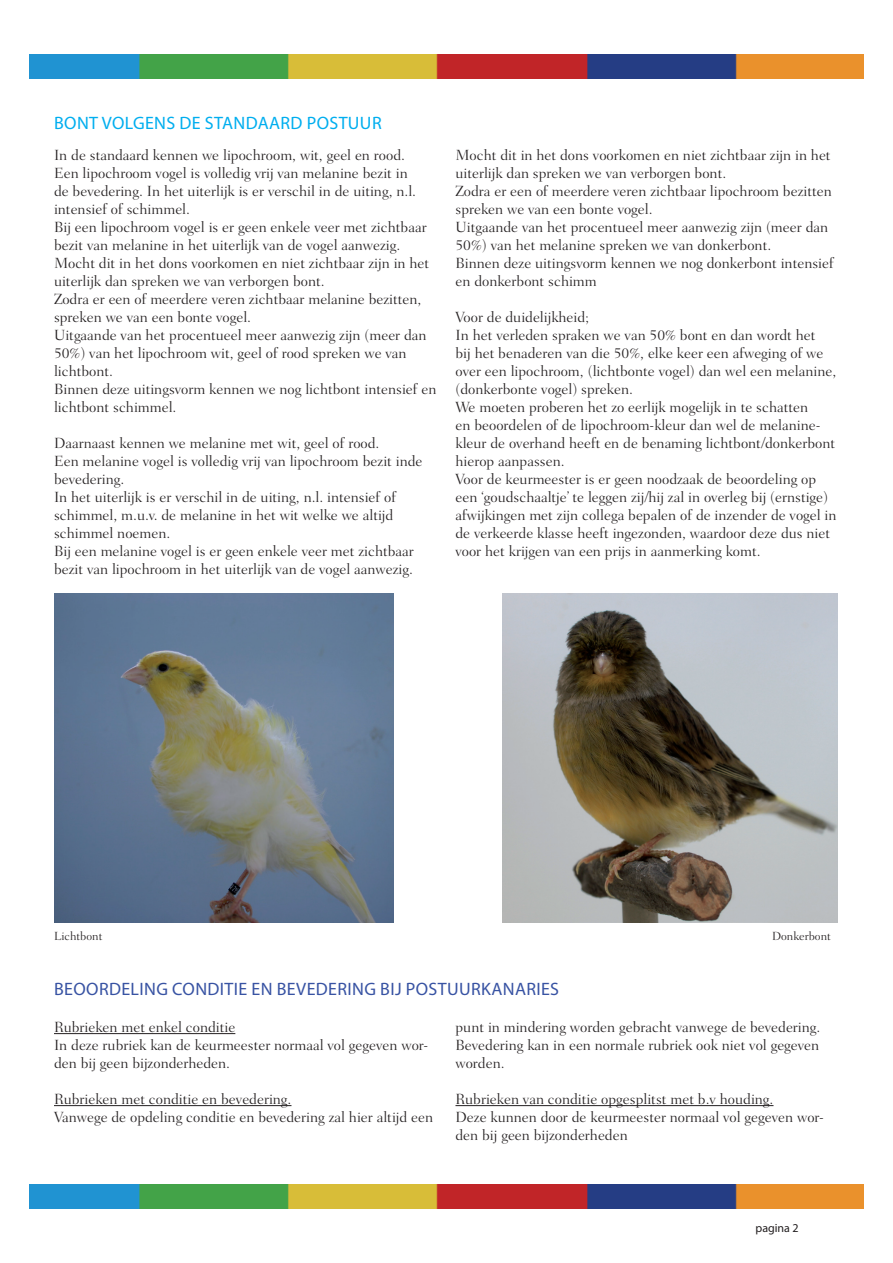
<style>
.page{position:relative;width:893px;height:1263px;background:#fff}
.page>*{position:absolute;margin:0;border:0;box-sizing:border-box;transform-origin:0 0}
.t1{font:18px "Myriad Pro";letter-spacing:.02em;color:#3853a3}
.t2{font:18px "Myriad Pro";letter-spacing:.02em;color:#00aeef}
.t3{font:300 15px/18px "Fairfield LT Std";color:#231f20}
.t4{font:300 12px "Fairfield LT Std";color:#231f20}
.t5{font:12px "Myriad Pro";color:#231f20}
</style>
<div class="page">
<img style="left:30px;top:54px;width:833px;height:25px">
<img style="left:30px;top:1184px;width:833px;height:25px">
<hr style="left:54px;top:1033px;width:181px;height:1px;background:#231f20">
<hr style="left:54px;top:1105px;width:237px;height:1px;background:#231f20">
<hr style="left:455px;top:1105px;width:318px;height:1px;background:#231f20">
<img style="left:502px;top:593px;width:336px;height:330px">
<img style="left:54px;top:593px;width:340px;height:330px">
<p class="t2" style="left:54px;top:112px;width:329px">BONT VOLGENS DE STANDAARD POSTUUR</p>
<p class="t3" style="left:54px;top:146px;width:384px">In de standaard kennen we lipochroom, wit, geel en rood.<br>Een lipochroom vogel is volledig vrij van melanine bezit in<br>de bevedering. In het uiterlijk is er verschil in de uiting, n.l. intensief of schimmel.<br>Bij een lipochroom vogel is er geen enkele veer met zichtbaar bezit van melanine in het uiterlijk van de vogel aanwezig.<br>Mocht dit in het dons voorkomen en niet zichtbaar zijn in het uiterlijk dan spreken we van verborgen bont.<br>Zodra er een of meerdere veren zichtbaar melanine bezitten, spreken we van een bonte vogel.<br>Uitgaande van het procentueel meer aanwezig zijn (meer dan 50%) van het lipochroom wit, geel of rood spreken we van lichtbont.<br>Binnen deze uitingsvorm kennen we nog lichtbont intensief en lichtbont schimmel.</p>
<p class="t3" style="left:54px;top:434px;width:370px">Daarnaast kennen we melanine met wit, geel of rood.<br>Een melanine vogel is volledig vrij van lipochroom bezit inde bevedering.<br>In het uiterlijk is er verschil in de uiting, n.l. intensief of schimmel, m.u.v. de melanine in het wit welke we altijd schimmel noemen.<br>Bij een melanine vogel is er geen enkele veer met zichtbaar bezit van lipochroom in het uiterlijk van de vogel aanwezig.</p>
<p class="t3" style="left:455px;top:146px;width:380px">Mocht dit in het dons voorkomen en niet zichtbaar zijn in het uiterlijk dan spreken we van verborgen bont.<br>Zodra er een of meerdere veren zichtbaar lipochroom bezitten spreken we van een bonte vogel.<br>Uitgaande van het procentueel meer aanwezig zijn (meer dan 50%) van het melanine spreken we van donkerbont.<br>Binnen deze uitingsvorm kennen we nog donkerbont intensief en donkerbont schimm</p>
<p class="t3" style="left:455px;top:308px;width:383px">Voor de duidelijkheid;<br>In het verleden spraken we van 50% bont en dan wordt het<br>bij het benaderen van die 50%, elke keer een afweging of we over een lipochroom, (lichtbonte vogel) dan wel een melanine, (donkerbonte vogel) spreken.<br>We moeten proberen het zo eerlijk mogelijk in te schatten<br>en beoordelen of de lipochroom-kleur dan wel de melanine&shy;kleur de overhand heeft en de benaming lichtbont/donkerbont hierop aanpassen.<br>Voor de keurmeester is er geen noodzaak de beoordeling op een ‘goudschaaltje’ te leggen zij/hij zal in overleg bij (ernstige) afwijkingen met zijn collega bepalen of de inzender de vogel in de verkeerde klasse heeft ingezonden, waardoor deze dus niet voor het krijgen van een prijs in aanmerking komt.</p>
<p class="t4" style="left:54px;top:929px;width:50px">Lichtbont</p>
<p class="t4" style="left:772px;top:929px;width:60px">Donkerbont</p>
<p class="t1" style="left:54px;top:978px;width:506px">BEOORDELING CONDITIE EN BEVEDERING BIJ POSTUURKANARIES</p>
<p class="t3" style="left:54px;top:1018px;width:376px">Rubrieken met enkel conditie<br>In deze rubriek kan de keurmeester normaal vol gegeven wor&shy;den bij geen bijzonderheden.</p>
<p class="t3" style="left:54px;top:1090px;width:381px">Rubrieken met conditie en bevedering.<br>Vanwege de opdeling conditie en bevedering zal hier altijd een</p>
<p class="t3" style="left:455px;top:1018px;width:366px;text-align:justify">punt in mindering worden gebracht vanwege de bevedering.<br>Bevedering kan in een normale rubriek ook niet vol gegeven worden.</p>
<p class="t3" style="left:455px;top:1090px;width:370px">Rubrieken van conditie opgesplitst met b.v houding.<br>Deze kunnen door de keurmeester normaal vol gegeven wor&shy;den bij geen bijzonderheden</p>
<p class="t5" style="left:755px;top:1221px;width:45px">pagina 2</p>
</div>
